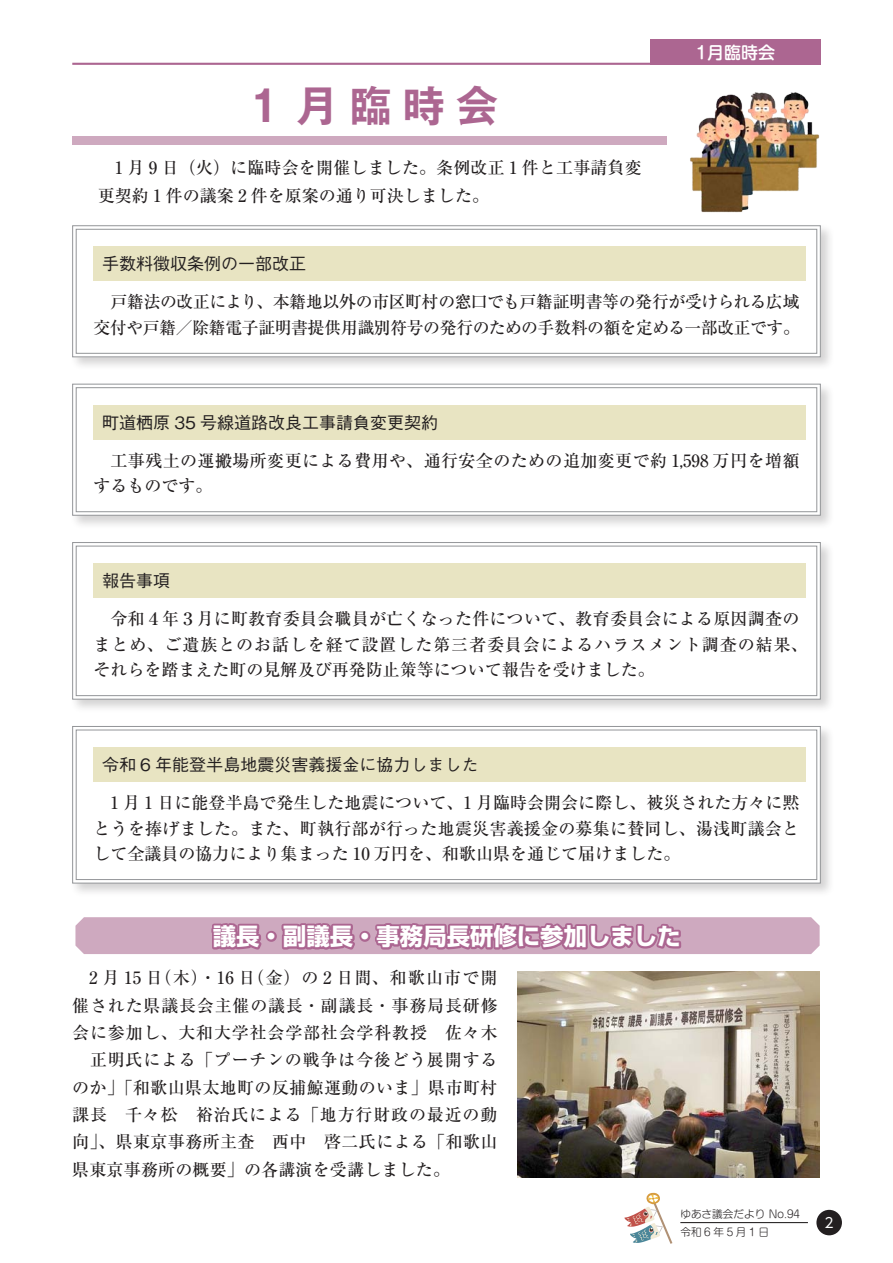
<style>
.page{position:relative;width:893px;height:1263px;background:#fff}
.page>*{position:absolute;margin:0;border:0;box-sizing:border-box;transform-origin:0 0}
.t1{font:700 42.45px "Gothic MB101 Pro De";letter-spacing:.25em;color:#ac6691}
.t2{font:700 23.4px "Shin Go Pro";color:#fff}
.t3{font:500 16.95px/27.3px "Ryumin Pro";letter-spacing:.01em;color:#231f20}
.t4{font:500 16.95px/25.5px "Ryumin Pro";letter-spacing:-.025em;color:#231f20;text-align:right}
.t5{font:500 16.95px "Gothic BBB Pro";color:#231f20}
.t6{font:500 16.95px "Shin M Go Pro";color:#fff}
.t7{font:13.8px "UD Shin Go Pro";color:#fff}
.t8{font:300 10.65px "Shin M Go Pro";color:#231f20}
.t9{font:300 10.65px "Shin M Go Pro";letter-spacing:.25em;color:#231f20}
</style>
<div class="page">
<div style="left:816px;top:1210px;width:26px;height:25px;background:#231f20;border-radius:50%"></div>
<hr style="left:680px;top:1222px;width:128px;height:1px;background:#231f20">
<svg style="left:624px;top:1193px;width:48px;height:51px"></svg>
<hr style="left:72px;top:63px;width:749px;height:2px;background:#ac6691">
<div style="left:651px;top:39px;width:170px;height:26px;background:#ac6691"></div>
<div style="left:72px;top:136px;width:594px;height:9px;background:#cea9bf"></div>
<img style="left:690px;top:92px;width:130px;height:121px">
<div style="left:70px;top:223px;width:765px;height:148px;background:#231f20;opacity:.2"></div>
<svg style="left:72px;top:225px;width:749px;height:133px"></svg>
<div style="left:76px;top:229px;width:741px;height:125px;border:1px solid #939598"></div>
<div style="left:70px;top:382px;width:765px;height:148px;background:#231f20;opacity:.2"></div>
<svg style="left:72px;top:383px;width:749px;height:133px"></svg>
<div style="left:76px;top:387px;width:741px;height:125px;border:1px solid #939598"></div>
<div style="left:70px;top:540px;width:765px;height:173px;background:#231f20;opacity:.2"></div>
<svg style="left:72px;top:542px;width:749px;height:158px"></svg>
<div style="left:76px;top:546px;width:741px;height:150px;border:1px solid #939598"></div>
<div style="left:70px;top:724px;width:765px;height:173px;background:#231f20;opacity:.2"></div>
<svg style="left:72px;top:726px;width:749px;height:158px"></svg>
<div style="left:76px;top:730px;width:741px;height:150px;border:1px solid #939598"></div>
<svg style="left:75px;top:917px;width:745px;height:37px;background:#c292af"></svg>
<img style="left:518px;top:971px;width:301px;height:207px">
<h1 class="t1" style="left:243px;top:71px;width:257px">１月臨時会</h1>
<p class="t3" style="left:98px;top:153px;width:546px;text-indent:17px">1 月 9 日（火）に臨時会を開催しました。条例改正 1 件と工事請負変更契約 1 件の議案 2 件を原案の通り可決しました。</p>
<p class="t6" style="left:696px;top:38px;width:80px">1月臨時会</p>
<p class="t5" style="left:102px;top:250px;width:206px">手数料徴収条例の一部改正</p>
<p class="t4" style="left:93px;top:288px;width:708px">戸籍法の改正により、本籍地以外の市区町村の窓口でも戸籍証明書等の発行が受けられる広域交付や戸籍／除籍電子証明書提供用識別符号の発行のための手数料の額を定める一部改正です。</p>
<p class="t5" style="left:102px;top:408px;width:338px">町道栖原 35 号線道路改良工事請負変更契約</p>
<p class="t3" style="left:94px;top:446px;width:708px;line-height:25.5px;text-indent:17px">工事残土の運搬場所変更による費用や、通行安全のための追加変更で約 1,598 万円を増額するものです。</p>
<p class="t5" style="left:102px;top:567px;width:70px">報告事項</p>
<p class="t3" style="left:94px;top:605px;width:716px;line-height:25.5px;text-indent:17px">令和４年３月に町教育委員会職員が亡くなった件について、教育委員会による原因調査のまとめ、ご遺族とのお話しを経て設置した第三者委員会によるハラスメント調査の結果、それらを踏まえた町の見解及び再発防止策等について報告を受けました。</p>
<p class="t5" style="left:102px;top:751px;width:378px">令和 6 年能登半島地震災害義援金に協力しました</p>
<p class="t3" style="left:94px;top:789px;width:707px;line-height:25.5px;text-align:justify;text-indent:17px">1 月 1 日に能登半島で発生した地震について、1 月臨時会開会に際し、被災された方々に黙とうを捧げました。また、町執行部が行った地震災害義援金の募集に賛同し、湯浅町議会として全議員の協力により集まった 10 万円を、和歌山県を通じて届けました。</p>
<h2 class="t2" style="left:213px;top:918px;width:469px">議長・副議長・事務局長研修に参加しました</h2>
<p class="t3" style="left:72px;top:963px;width:427px;text-align:justify;text-indent:17px">2 月 15 （日木）・16 （日金）の 2 日間、和歌山市で開催された県議長会主催の議長・副議長・事務局長研修会に参加し、大和大学社会学部社会学科教授　佐々木　正明氏による「プーチンの戦争は今後どう展開するのか」「和歌山県太地町の反捕鯨運動のいま」県市町村課長　千々松　裕治氏による「地方行財政の最近の動向」、県東京事務所主査　西中　啓二氏による「和歌山県東京事務所の概要」の各講演を受講しました。</p>
<p class="t8" style="left:680px;top:1205px;width:121px">ゆあさ議会だより No.94</p>
<p class="t9" style="left:680px;top:1223px;width:90px">令和6年5月1日</p>
<p class="t7" style="left:825px;top:1211px;width:11px">2</p>
</div>
